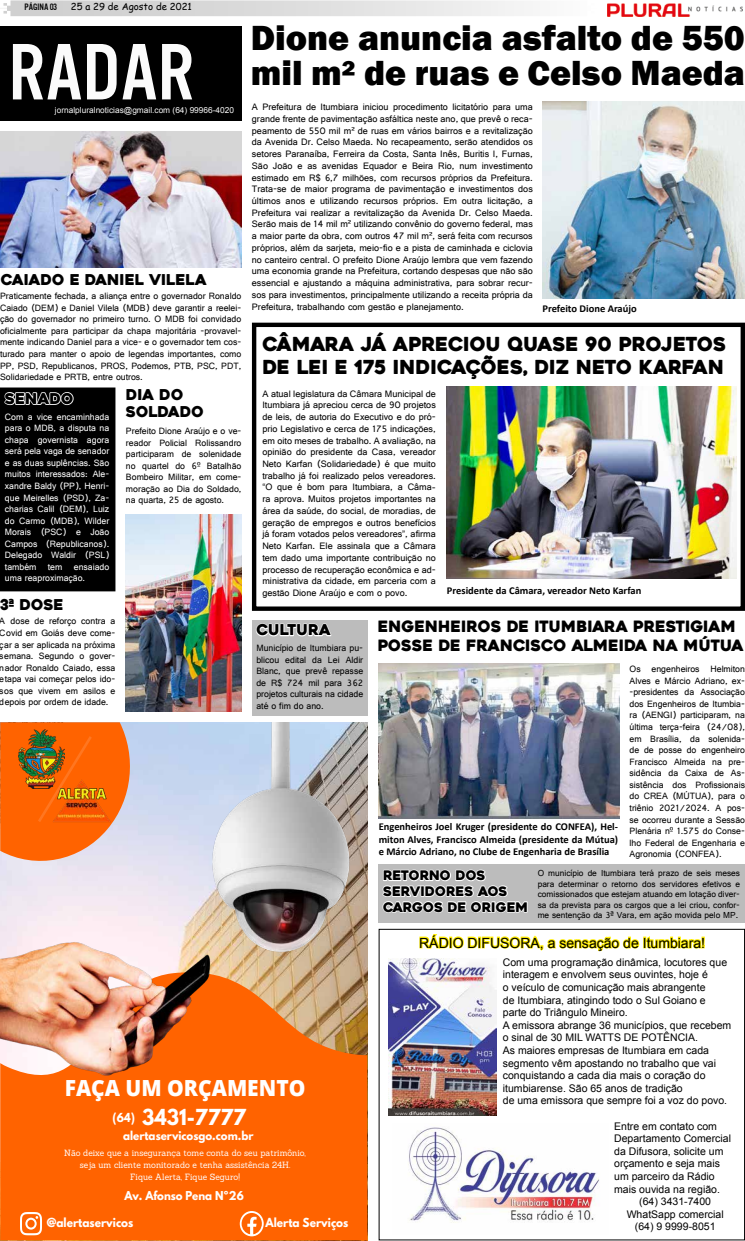
<style>
.page{position:relative;width:745px;height:1241px;background:#fff}
.page>*{position:absolute;margin:0;border:0;box-sizing:border-box;transform-origin:0 0}
.t1{font:83.12px "U.S.101";color:#fbfbfb}
.t2{font:800 35.88px/35px "Franklin Gothic";color:#000}
.t3{font:800 22.22px "Open Sans";color:#fff;scale:.94 1}
.t4{font:700 19.51px "League Spartan";color:#fff;scale:.94 1}
.t5{font:19.25px/23.1px "Heavitas";color:#000}
.t6{font:15.58px/18.7px "Heavitas";color:#000}
.t7{font:14.88px/17.8px "Heavitas";color:#000}
.t8{font:14px "Arial";color:#000}
.t9{font:13.12px/15.8px "Heavitas";color:#000}
.t10{font:700 11.11px "League Spartan";color:#fff;scale:.94 1}
.t11{font:700 10.85px "League Spartan";color:#fff;scale:.94 1}
.t12{font:10.5px/12.6px "Arial";color:#000}
.t13{font:700 10.5px/12.6px "Calibri";color:#000;text-align:justify}
.t14{font:9.8px/11.7px "Gautami";color:#000;text-align:justify}
.t15{font:9.62px/11.5px "Gautami";color:#000;text-align:justify}
.t16{font:9.62px/11.5px "Gautami";color:#fff;text-align:justify}
.t17{font:9.62px "Comic Sans MS";color:#000}
.t18{font:9.62px "U.S.101";color:#000}
.t19{font:9.19px/10.5px "Gautami";color:#000;text-align:justify}
.t20{font:8.84px/12.2px "Sanchez";color:#fff;text-align:center;scale:.94 1}
.t21{font:8.31px "Arial";color:#f8f8f8}
.s1{font-size:11.03px}
</style>
<div class="page">
<div style="left:251px;top:620px;width:116px;height:95px;background:#bcbcbc"></div>
<div style="left:0;top:388px;width:115px;height:202px;background:#000"></div>
<div style="left:0;top:387px;width:115px;height:204px;border:1px solid #000"></div>
<svg style="left:3px;top:0;width:521px;height:16px;background:#dedede"></svg>
<img style="left:607px;top:3px;width:135px;height:14px">
<div style="left:0;top:26px;width:241px;height:95px;background:#000"></div>
<div style="left:0;top:1026px;width:367px;height:214px;background:#ff6300"></div>
<img style="left:160px;top:722px;width:207px;height:304px">
<img style="left:0;top:911px;width:239px;height:189px">
<svg style="left:20px;top:1211px;width:22px;height:23px"></svg>
<svg style="left:239px;top:1210px;width:24px;height:26px"></svg>
<img style="left:0;top:722px;width:136px;height:147px">
<svg style="left:419px;top:934px;width:286px;height:17px"></svg>
<img style="left:408px;top:1127px;width:191px;height:96px">
<img style="left:388px;top:958px;width:108px;height:157px">
<svg style="left:3px;top:387px;width:72px;height:19px"></svg>
<svg style="left:0;top:267px;width:209px;height:1px"></svg>
<img style="left:542px;top:101px;width:202px;height:197px">
<svg style="left:542px;top:290px;width:97px;height:9px"></svg>
<img style="left:446px;top:386px;width:289px;height:192px">
<div style="left:252px;top:322px;width:492px;height:288px;border:4px solid #000"></div>
<svg style="left:446px;top:571px;width:197px;height:8px;background:#ada49f"></svg>
<img style="left:0;top:131px;width:241px;height:136px">
<img style="left:378px;top:663px;width:241px;height:144px">
<div style="left:378px;top:864px;width:366px;height:58px;background:#bcbcbc"></div>
<svg style="left:378px;top:807px;width:242px;height:106px"></svg>
<img style="left:126px;top:515px;width:115px;height:196px">
<svg style="left:256px;top:623px;width:76px;height:14px"></svg>
<p class="t18" style="left:25px;top:2px;width:34px">PÁGINA 03</p>
<p class="t17" style="left:71px;top:0;width:122px">25 a 29 de Agosto de 2021</p>
<h1 class="t1" style="left:9px;top:28px;width:187px">RADAR</h1>
<p class="t21" style="left:55px;top:105px;width:180px">jornalpluralnoticias@gmail.com (64) 99966-4020</p>
<h3 class="t7" style="left:1px;top:271px;width:207px">CAIADO E DANIEL VILELA</h3>
<p class="t15" style="left:0;top:290px;width:242px">Praticamente fechada, a aliança entre o governador Ronaldo Caiado (DEM) e Daniel Vilela (MDB) deve garantir a reelei&shy;ção do governador no primeiro turno. O MDB foi convidado oficialmente para participar da chapa majoritária -provavel&shy;mente indicando Daniel para a vice- e o governador tem cos&shy;turado para manter o apoio de legendas importantes, como PP, PSD, Republicanos, PROS, Podemos, PTB, PSC, PDT, Solidariedade e PRTB, entre outros.</p>
<h2 class="t2" style="left:251px;top:21px;width:495px">Dione anuncia asfalto de 550 mil m² de ruas e Celso Maeda</h2>
<p class="t14" style="left:252px;top:101px;width:282px">A Prefeitura de Itumbiara iniciou procedimento licitatório para uma grande frente de pavimentação asfáltica neste ano, que prevê o reca&shy;peamento de 550 mil m² de ruas em vários bairros e a revitalização da Avenida Dr. Celso Maeda. No recapeamento, serão atendidos os setores Paranaíba, Ferreira da Costa, Santa Inês, Buritis I, Furnas, São João e as avenidas Equador e Beira Rio, num investimento estimado em R$ 6,7 milhões, com recursos próprios da Prefeitura.<br>Trata-se de maior programa de pavimentação e investimentos dos últimos anos e utilizando recursos próprios. Em outra licitação, a Prefeitura vai realizar a revitalização da Avenida Dr. Celso Maeda.<br>Serão mais de 14 mil m² utilizando convênio do governo federal, mas a maior parte da obra, com outros 47 mil m², será feita com recursos próprios, além da sarjeta, meio-fio e a pista de caminhada e ciclovia no canteiro central. O prefeito Dione Araújo lembra que vem fazendo uma economia grande na Prefeitura, cortando despesas que não são essencial e ajustando a máquina administrativa, para sobrar recur&shy;sos para investimentos, principalmente utilizando a receita própria da Prefeitura, trabalhando com gestão e planejamento.</p>
<p class="t13" style="left:542px;top:302px;width:96px">Prefeito Dione Araújo</p>
<h3 class="t5" style="left:262px;top:333px;width:465px">CÂMARA JÁ APRECIOU QUASE 90 PROJETOS<br>DE LEI E 175 INDICAÇÕES, DIZ NETO KARFAN</h3>
<h3 class="t7" style="left:126px;top:385px;width:79px">DIA DO<br>SOLDADO</h3>
<p class="t14" style="left:262px;top:387px;width:175px">A atual legislatura da Câmara Municipal de Itumbiara já apreciou cerca de 90 projetos de leis, de autoria do Executivo e do pró&shy;prio Legislativo e cerca de 175 indicações, em oito meses de trabalho. A avaliação, na opinião do presidente da Casa, vereador Neto Karfan (Solidariedade) é que muito trabalho já foi realizado pelos vereadores. “O que é bom para Itumbiara, a Câma&shy;ra aprova. Muitos projetos importantes na área da saúde, do social, de moradias, de geração de empregos e outros benefícios já foram votados pelos vereadores”, afirma Neto Karfan. Ele assinala que a Câmara tem dado uma importante contribuição no processo de recuperação econômica e ad&shy;ministrativa da cidade, em parceria com a gestão Dione Araújo e com o povo.</p>
<h3 class="t7" style="left:5px;top:390px;width:70px">SENADO</h3>
<p class="t16" style="left:5px;top:410px;width:106px">Com a vice encaminhada para o MDB, a disputa na chapa governista agora será pela vaga de senador e as duas suplências. São muitos interessados: Ale&shy;xandre Baldy (PP), Henri&shy;que Meirelles (PSD), Za&shy;charias Calil (DEM), Luiz do Carmo (MDB), Wilder Morais (PSC) e João Campos (Republicanos).<br>Delegado Waldir (PSL) também tem ensaiado uma reaproximação.</p>
<p class="t15" style="left:126px;top:425px;width:117px">Prefeito Dione Araújo e o ve&shy;reador Policial Rolissandro participaram de solenidade no quartel do 6º Batalhão Bombeiro Militar, em come&shy;moração ao Dia do Soldado, na quarta, 25 de agosto.</p>
<p class="t13" style="left:446px;top:583px;width:196px">Presidente da Câmara, vereador Neto Karfan</p>
<h3 class="t7" style="left:0;top:595px;width:65px">3ª DOSE</h3>
<p class="t15" style="left:0;top:615px;width:117px">A dose de reforço contra a Covid em Goiás deve come&shy;çar a ser aplicada na próxima semana. Segundo o gover&shy;nador Ronaldo Caiado, essa etapa vai começar pelos ido&shy;sos que vivem em asilos e depois por ordem de idade.</p>
<h3 class="t7" style="left:256px;top:621px;width:76px">CULTURA</h3>
<h3 class="t6" style="left:377px;top:617px;width:367px">ENGENHEIROS DE ITUMBIARA PRESTIGIAM<br>POSSE DE FRANCISCO ALMEIDA NA MÚTUA</h3>
<p class="t15" style="left:629px;top:663px;width:117px">Os engenheiros Helmiton Alves e Márcio Adriano, ex--presidentes da Associação dos Engenheiros de Itumbia&shy;ra (AENGI) participaram, na última terça-feira (24/08), em Brasília, da solenida&shy;de de posse do engenheiro Francisco Almeida na pre&shy;sidência da Caixa de As&shy;sistência dos Profissionais do CREA (MÚTUA), para o triênio 2021/2024. A pos&shy;se ocorreu durante a Sessão Plenária nº 1.575 do Conse&shy;lho Federal de Engenharia e Agronomia (CONFEA).</p>
<p class="t15" style="left:256px;top:642px;width:108px">Município de Itumbiara pu&shy;blicou edital da Lei Aldir Blanc, que prevê repasse de R$ 724 mil para 362 projetos culturais na cidade até o fim do ano.</p>
<p class="t13" style="left:378px;top:820px;width:241px">Engenheiros Joel Kruger (presidente do CONFEA), Hel&shy;miton Alves, Francisco Almeida (presidente da Mútua) e Márcio Adriano, no Clube de Engenharia de Brasília</p>
<h3 class="t9" style="left:383px;top:867px;width:147px">RETORNO DOS<br>SERVIDORES AOS<br>CARGOS DE ORIGEM</h3>
<p class="t19" style="left:537px;top:867px;width:204px">O município de Itumbiara terá prazo de seis meses para determinar o retorno dos servidores efetivos e comissionados que estejam atuando em lotação diver&shy;sa da prevista para os cargos que a lei criou, confor&shy;me sentenção da 3ª Vara, em ação movida pelo MP.</p>
<h3 class="t3" style="left:65px;top:1070px;width:257px">FAÇA UM ORÇAMENTO</h3>
<h3 class="t4" style="left:112px;top:1101px;width:143px"><span class="s1">(64)</span> 3431-7777</h3>
<p class="t11" style="left:123px;top:1127px;width:140px">alertaservicosgo.com.br</p>
<p class="t20" style="left:64px;top:1146px;width:258px">Não deixe que a insegurança tome conta do seu patrimônio, seja um cliente monitorado e tenha assistência 24H.<br>Fique Alerta, Fique Seguro!</p>
<p class="t11" style="left:124px;top:1186px;width:128px">Av. Afonso Pena Nº26</p>
<p class="t10" style="left:47px;top:1213px;width:93px">@alertaservicos</p>
<p class="t10" style="left:265px;top:1213px;width:89px">Alerta Serviços</p>
<h3 class="t8" style="left:419px;top:933px;width:287px">RÁDIO DIFUSORA, a sensação de Itumbiara!</h3>
<p class="t12" style="left:502px;top:955px;width:230px">Com uma programação dinâmica, locutores que interagem e envolvem seus ouvintes, hoje é<br>o veículo de comunicação mais abrangente<br>de Itumbiara, atingindo todo o Sul Goiano e parte do Triângulo Mineiro.<br>A emissora abrange 36 municípios, que recebem o sinal de 30 MIL WATTS DE POTÊNCIA.<br>As maiores empresas de Itumbiara em cada segmento vêm apostando no trabalho que vai conquistando a cada dia mais o coração do itumbiarense. São 65 anos de tradição<br>de uma emissora que sempre foi a voz do povo.</p>
<p class="t12" style="left:613px;top:1119px;width:104px">Entre em contato com</p>
<p class="t12" style="left:613px;top:1131px;width:118px">Departamento Comercial</p>
<p class="t12" style="left:613px;top:1144px;width:111px">da Difusora, solicite um</p>
<p class="t12" style="left:613px;top:1157px;width:107px">orçamento e seja mais</p>
<p class="t12" style="left:613px;top:1169px;width:102px">um parceiro da Rádio</p>
<p class="t12" style="left:613px;top:1182px;width:107px">mais ouvida na região.</p>
<p class="t12" style="left:639px;top:1194px;width:73px">(64) 3431-7400</p>
<p class="t12" style="left:626px;top:1207px;width:98px">WhatSapp comercial</p>
<p class="t12" style="left:634px;top:1220px;width:82px">(64) 9 9999-8051</p>
</div>
